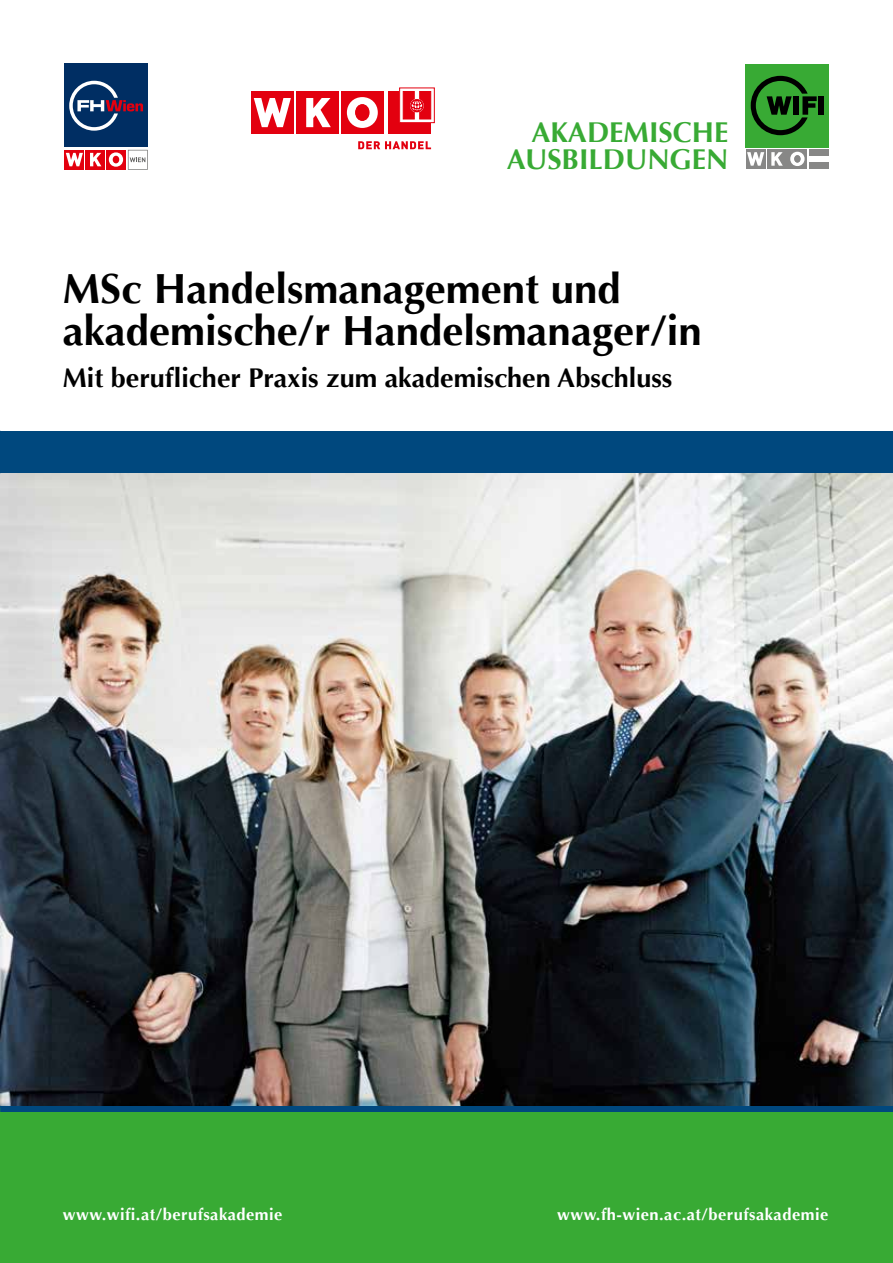
<style>
.page{position:relative;width:893px;height:1263px;background:#fff}
.page>*{position:absolute;margin:0;border:0;box-sizing:border-box;transform-origin:0 0}
.t1{font:700 42px/42px "Optima";color:#000}
.t2{font:700 28.65px/27px "Optima";color:#38aa34;text-align:right}
.t3{font:700 27px "Optima";color:#000}
.t4{font:700 16.5px "Optima";letter-spacing:.03em;color:#fff}
</style>
<div class="page">
<div style="left:0;top:1105px;width:893px;height:158px;background:#38aa34"></div>
<div style="left:0;top:1105px;width:893px;height:6px;background:#00487e"></div>
<div style="left:0;top:431px;width:893px;height:42px;background:#00487e"></div>
<div style="left:65px;top:64px;width:83px;height:83px;background:#002e63"></div>
<svg style="left:69px;top:81px;width:74px;height:50px"></svg>
<div style="left:106px;top:150px;width:20px;height:20px;background:#e3000f"></div>
<div style="left:85px;top:150px;width:20px;height:20px;background:#e3000f"></div>
<svg style="left:90px;top:153px;width:11px;height:13px"></svg>
<svg style="left:64px;top:150px;width:20px;height:20px"></svg>
<svg style="left:66px;top:153px;width:17px;height:13px"></svg>
<svg style="left:109px;top:152px;width:14px;height:15px"></svg>
<div style="left:113px;top:156px;width:6px;height:7px;background:#e3000f;border-radius:50%"></div>
<svg style="left:128px;top:150px;width:20px;height:20px"></svg>
<svg style="left:358px;top:141px;width:73px;height:8px"></svg>
<div style="left:341px;top:91px;width:43px;height:43px;background:#e3000f"></div>
<div style="left:296px;top:91px;width:43px;height:43px;background:#e3000f"></div>
<svg style="left:306px;top:98px;width:25px;height:29px"></svg>
<div style="left:251px;top:91px;width:43px;height:43px;background:#e3000f"></div>
<svg style="left:254px;top:98px;width:37px;height:29px"></svg>
<svg style="left:347px;top:97px;width:31px;height:31px"></svg>
<div style="left:356px;top:105px;width:13px;height:15px;background:#e3000f;border-radius:50%"></div>
<div style="left:355px;top:104px;width:14px;height:17px;border:1px solid #e3000f;border-radius:50%"></div>
<div style="left:388px;top:91px;width:43px;height:43px;background:#e3000f"></div>
<svg style="left:401px;top:91px;width:31px;height:30px"></svg>
<div style="left:399px;top:88px;width:36px;height:35px;border:1px solid #e3000f"></div>
<div style="left:403px;top:91px;width:11px;height:28px;background:#e3000f;border:1px solid #e3000f"></div>
<div style="left:420px;top:91px;width:11px;height:28px;background:#e3000f;border:1px solid #e3000f"></div>
<div style="left:410px;top:99px;width:14px;height:14px;border:1px solid #fff;border-radius:50%"></div>
<div style="left:410px;top:99px;width:13px;height:13px;border:1px solid #e3000f;border-radius:50%"></div>
<svg style="left:411px;top:99px;width:12px;height:13px"></svg>
<img style="left:0;top:473px;width:893px;height:632px">
<div style="left:746px;top:64px;width:83px;height:83px;background:#38aa34"></div>
<div style="left:787px;top:149px;width:20px;height:20px;background:#878786"></div>
<div style="left:767px;top:149px;width:19px;height:20px;background:#878786"></div>
<svg style="left:771px;top:152px;width:12px;height:14px"></svg>
<div style="left:746px;top:149px;width:20px;height:20px;background:#878786"></div>
<svg style="left:747px;top:152px;width:17px;height:14px"></svg>
<div style="left:809px;top:149px;width:20px;height:7px;background:#878786"></div>
<div style="left:809px;top:162px;width:20px;height:7px;background:#878786"></div>
<div style="left:818px;top:96px;width:6px;height:19px;background:#000"></div>
<svg style="left:751px;top:76px;width:66px;height:59px"></svg>
<svg style="left:790px;top:152px;width:15px;height:14px"></svg>
<div style="left:794px;top:155px;width:6px;height:8px;background:#878786;border-radius:50%"></div>
<h2 class="t2" style="left:507px;top:119px;width:223px">AKADEMISCHE<br>AUSBILDUNGEN</h2>
<h1 class="t1" style="left:63px;top:269px;width:640px">MSc Handelsmanagement und akademische/r Handelsmanager/in</h1>
<h3 class="t3" style="left:63px;top:363px;width:611px">Mit beruflicher Praxis zum akademischen Abschluss</h3>
<p class="t4" style="left:63px;top:1205px;width:221px">www.wifi.at/berufsakademie</p>
<p class="t4" style="left:557px;top:1205px;width:273px">www.fh-wien.ac.at/berufsakademie</p>
</div>
